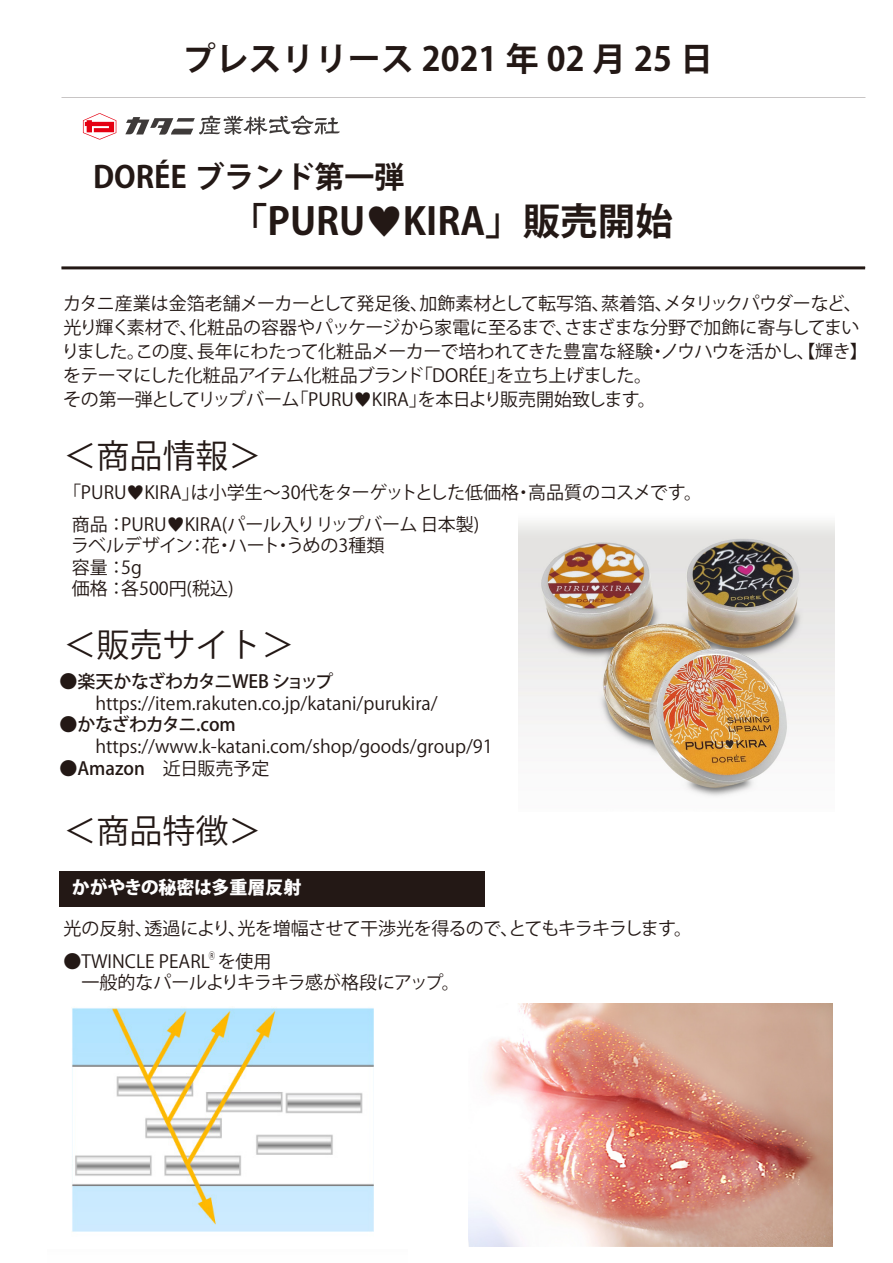
<style>
.page{position:relative;width:893px;height:1263px;background:#fff}
.page>*{position:absolute;margin:0;border:0;box-sizing:border-box;transform-origin:0 0}
.t1{font:700 37.5px "Koz Go Pr 6 N";color:#231815}
.t2{font:33px "Koz Go Pr 6 N";color:#231815}
.t3{font:700 33px "Koz Go Pr 6 N";color:#231815}
.t4{font:700 30px "Koz Go Pr 6 N";color:#231815}
.t5{font:18px/21.6px "Koz Go Pr 6 N";color:#231815}
.t6{font:18px/24px "Koz Go Pr 6 N";letter-spacing:-.03em;color:#231815}
.t7{font:18px "Koz Go Pr 6 N";letter-spacing:-.035em;color:#231815}
.t8{font:800 18px "Koz Go Pr 6 N";letter-spacing:-.005em;color:#fff}
.t9{font:500 9.15px "Koz Go Pr 6 N";color:#231815;scale:.68 1}
.s1{font-weight:500}
</style>
<div class="page">
<hr style="left:61px;top:266px;width:804px;height:3px;background:#231815">
<svg style="left:83px;top:113px;width:33px;height:27px"></svg>
<svg style="left:125px;top:116px;width:215px;height:19px"></svg>
<img style="left:469px;top:1004px;width:363px;height:242px">
<img style="left:518px;top:521px;width:317px;height:276px">
<img style="left:72px;top:1008px;width:302px;height:224px">
<div style="left:59px;top:871px;width:426px;height:35px;background:#231815"></div>
<h2 class="t3" style="left:183px;top:40px;width:532px">プレスリリース 2021 年 02 月 25 日</h2>
<h3 class="t4" style="left:93px;top:160px;width:313px">DORÉE ブランド第一弾</h3>
<h1 class="t1" style="left:230px;top:200px;width:444px">「PURU♥KIRA」販売開始</h1>
<p class="t6" style="left:62px;top:292px;width:808px">カタニ産業は金箔老舗メーカーとして発足後、加飾素材として転写箔、蒸着箔、メタリックパウダーなど、光り輝く素材で、化粧品の容器やパッケージから家電に至るまで、さまざまな分野で加飾に寄与してまいりました。この度、長年にわたって化粧品メーカーで培われてきた豊富な経験・ノウハウを活かし、【輝き】をテーマにした化粧品アイテム化粧品ブランド「DORÉE」を立ち上げました。<br>その第一弾としてリップバーム「PURU♥KIRA」を本日より販売開始致します。</p>
<h2 class="t2" style="left:64px;top:438px;width:199px">＜商品情報＞</h2>
<p class="t5" style="left:72px;top:477px;width:632px;line-height:31.5px;text-indent:-9px">「PURU♥KIRA」は小学生～30代をターゲットとした低価格・高品質のコスメです。商品：PURU♥KIRA(パール入りリップバーム日本製)</p>
<p class="t5" style="left:71px;top:535px;width:315px">ラベルデザイン：花・ハート・うめの3種類容量：5g<br>価格：各500円(税込)</p>
<h2 class="t2" style="left:64px;top:626px;width:232px">＜販売サイト＞</h2>
<p class="t5" style="left:59px;top:671px;width:380px">●<span class="s1">楽天かなざわカタニWEB ショップ<br></span>　　https://item.rakuten.co.jp/katani/purukira/</p>
<p class="t5" style="left:59px;top:714px;width:435px">●<span class="s1">かなざわカタニ.com<br></span>　　https://www.k-katani.com/shop/goods/group/91</p>
<p class="t5" style="left:59px;top:758px;width:212px">●<span class="s1">Amazon</span> 近日販売予定</p>
<h2 class="t2" style="left:64px;top:812px;width:199px">＜商品特徴＞</h2>
<p class="t8" style="left:72px;top:877px;width:231px">かがやきの秘密は多重層反射</p>
<p class="t7" style="left:64px;top:918px;width:630px">光の反射、透過により、光を増幅させて干渉光を得るので、とてもキラキラします。</p>
<p class="t5" style="left:64px;top:951px;width:398px">●TWINCLE PEARL を使用<br>　一般的なパールよりキラキラ感が格段にアップ。</p>
<p class="t9" style="left:209px;top:950px;width:11px">Ⓡ</p>
</div>
